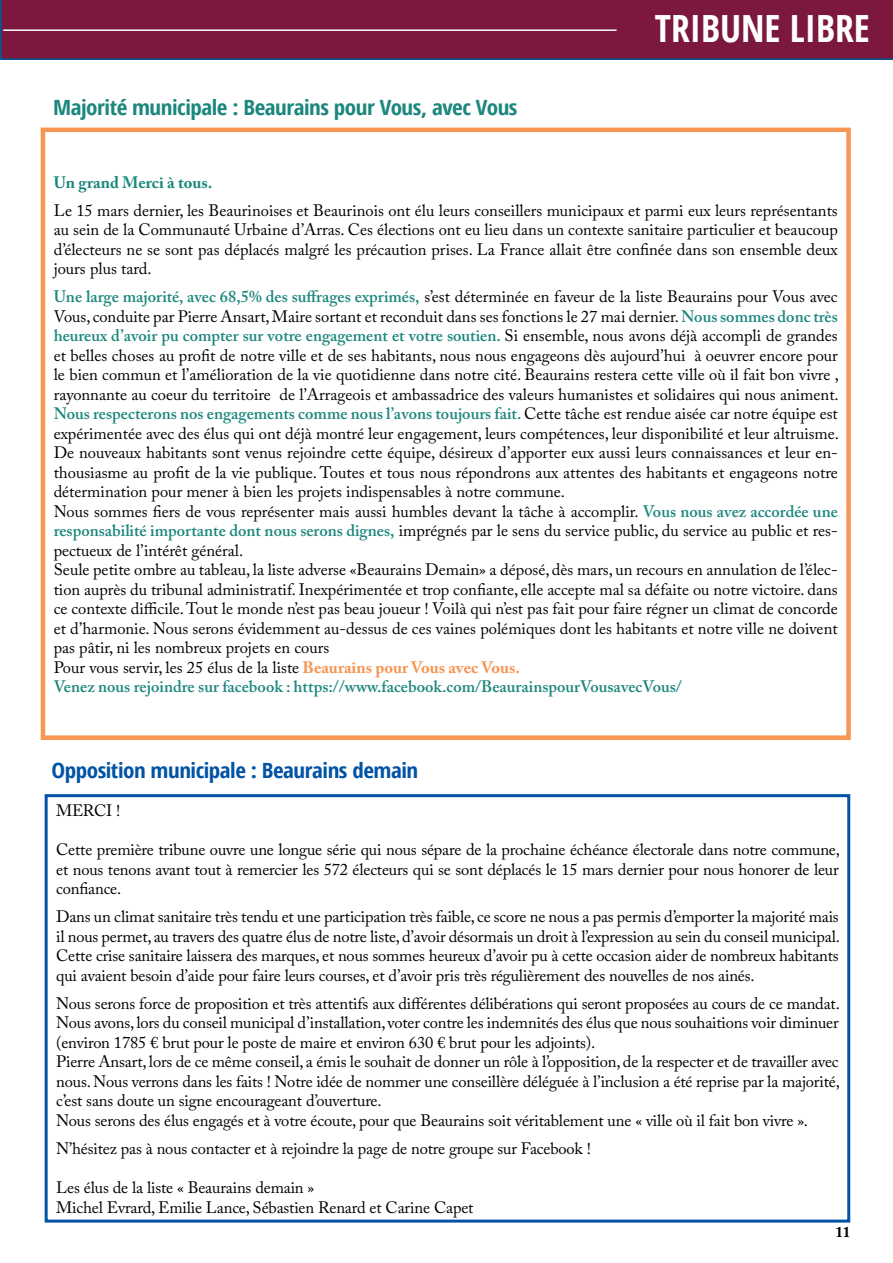
<style>
.page{position:relative;width:893px;height:1263px;background:#fff}
.page>*{position:absolute;margin:0;border:0;box-sizing:border-box;transform-origin:0 0}
.t1{font:700 37.5px "Open Sans Condensed";color:#fff}
.t2{font:700 21px "Open Sans Condensed";letter-spacing:-.02em;color:#1c877d;scale:1.1 1}
.t3{font:700 21px "Open Sans Condensed";letter-spacing:-.02em;color:#0053a5;scale:1.1 1}
.t4{font:16.5px/19.5px "Adobe Caslon Pro";letter-spacing:-.005em;color:#000;text-align:justify}
.t5{font:700 16.5px "Adobe Caslon Pro";color:#1c877d}
.t6{font:700 15px "Adobe Caslon Pro";color:#000}
.s1{font-weight:600;color:#1c877d}
.s2{font-weight:700;color:#f79552}
</style>
<div class="page">
<div style="left:0;top:0;width:893px;height:60px;background:#7c183e"></div>
<hr style="left:3px;top:29px;width:614px;height:2px;background:#fff">
<div style="left:41px;top:128px;width:810px;height:612px;border:4px solid #f79552"></div>
<div style="left:45px;top:794px;width:805px;height:428px;border:3px solid #0053a5"></div>
<p class="t2" style="left:53px;top:93px;width:424px">Majorité municipale : Beaurains pour Vous, avec Vous</p>
<h1 class="t1" style="left:655px;top:2px;width:67px">Tribune</h1>
<h1 class="t1" style="left:790px;top:2px;width:44px">libre</h1>
<p class="t5" style="left:54px;top:172px;width:160px">Un grand Merci à tous.</p>
<p class="t4" style="left:54px;top:200px;width:786px">Le 15 mars dernier, les Beaurinoises et Beaurinois ont élu leurs conseillers municipaux et parmi eux leurs représentants au sein de la Communauté Urbaine d’Arras. Ces élections ont eu lieu dans un contexte sanitaire particulier et beaucoup d’électeurs ne se sont pas déplacés malgré les précaution prises. La France allait être confinée dans son ensemble deux jours plus tard.</p>
<p class="t4" style="left:54px;top:287px;width:787px;text-align:left"><span class="s1">Une large majorité, avec 68,5% des suffrages exprimés,</span> s’est déterminée en faveur de la liste Beaurains pour Vous avec Vous, conduite par Pierre Ansart, Maire sortant et reconduit dans ses fonctions le 27 mai dernier. <span class="s1">Nous sommes donc très heureux d’avoir pu compter sur votre engagement et votre soutien.</span> Si ensemble, nous avons déjà accompli de grandes et belles choses au profit de notre ville et de ses habitants, nous nous engageons dès aujourd’hui à oeuvrer encore pour le bien commun et l’amélioration de la vie quotidienne dans notre cité. Beaurains restera cette ville où il fait bon vivre , rayonnante au coeur du territoire de l’Arrageois et ambassadrice des valeurs humanistes et solidaires qui nous animent.<br><span class="s1">Nous respecterons nos engagements comme nous l’avons toujours fait.</span> Cette tâche est rendue aisée car notre équipe est expérimentée avec des élus qui ont déjà montré leur engagement, leurs compétences, leur disponibilité et leur altruisme.<br>De nouveaux habitants sont venus rejoindre cette équipe, désireux d’apporter eux aussi leurs connaissances et leur en&shy;thousiasme au profit de la vie publique. Toutes et tous nous répondrons aux attentes des habitants et engageons notre détermination pour mener à bien les projets indispensables à notre commune.<br>Nous sommes fiers de vous représenter mais aussi humbles devant la tâche à accomplir. <span class="s1">Vous nous avez accordée une responsabilité importante dont nous serons dignes,</span> imprégnés par le sens du service public, du service au public et res&shy;pectueux de l’intérêt général.<br>Seule petite ombre au tableau, la liste adverse «Beaurains Demain» a déposé, dès mars, un recours en annulation de l’élec&shy;tion auprès du tribunal administratif. Inexpérimentée et trop confiante, elle accepte mal sa défaite ou notre victoire. dans ce contexte difficile. Tout le monde n’est pas beau joueur ! Voilà qui n’est pas fait pour faire régner un climat de concorde et d’harmonie. Nous serons évidemment au-dessus de ces vaines polémiques dont les habitants et notre ville ne doivent pas pâtir, ni les nombreux projets en cours<br>Pour vous servir, les 25 élus de la liste <span class="s2">Beaurains pour Vous avec Vous.<br></span><span class="s1">Venez nous rejoindre sur facebook : https://www.facebook.com/BeaurainspourVousavecVous/</span></p>
<p class="t3" style="left:51px;top:755px;width:335px">Opposition municipale : Beaurains demain</p>
<p class="t4" style="left:56px;top:801px;width:66px">MERCI !</p>
<p class="t4" style="left:56px;top:840px;width:785px">Cette première tribune ouvre une longue série qui nous sépare de la prochaine échéance électorale dans notre commune, et nous tenons avant tout à remercier les 572 électeurs qui se sont déplacés le 15 mars dernier pour nous honorer de leur confiance.</p>
<p class="t4" style="left:56px;top:907px;width:785px">Dans un climat sanitaire très tendu et une participation très faible, ce score ne nous a pas permis d’emporter la majorité mais il nous permet, au travers des quatre élus de notre liste, d’avoir désormais un droit à l’expression au sein du conseil municipal.<br>Cette crise sanitaire laissera des marques, et nous sommes heureux d’avoir pu à cette occasion aider de nombreux habitants qui avaient besoin d’aide pour faire leurs courses, et d’avoir pris très régulièrement des nouvelles de nos ainés.</p>
<p class="t4" style="left:56px;top:993px;width:785px;text-align:left">Nous serons force de proposition et très attentifs aux différentes délibérations qui seront proposées au cours de ce mandat.<br>Nous avons, lors du conseil municipal d’installation, voter contre les indemnités des élus que nous souhaitions voir diminuer (environ 1785 € brut pour le poste de maire et environ 630 € brut pour les adjoints).<br>Pierre Ansart, lors de ce même conseil, a émis le souhait de donner un rôle à l’opposition, de la respecter et de travailler avec nous. Nous verrons dans les faits ! Notre idée de nommer une conseillère déléguée à l’inclusion a été reprise par la majorité, c’est sans doute un signe encourageant d’ouverture.<br>Nous serons des élus engagés et à votre écoute, pour que Beaurains soit véritablement une « ville où il fait bon vivre ».</p>
<p class="t4" style="left:56px;top:1138px;width:536px">N’hésitez pas à nous contacter et à rejoindre la page de notre groupe sur Facebook !</p>
<p class="t4" style="left:56px;top:1177px;width:419px">Les élus de la liste « Beaurains demain »<br>Michel Evrard, Emilie Lance, Sébastien Renard et Carine Capet</p>
<p class="t6" style="left:835px;top:1223px;width:16px">11</p>
</div>
